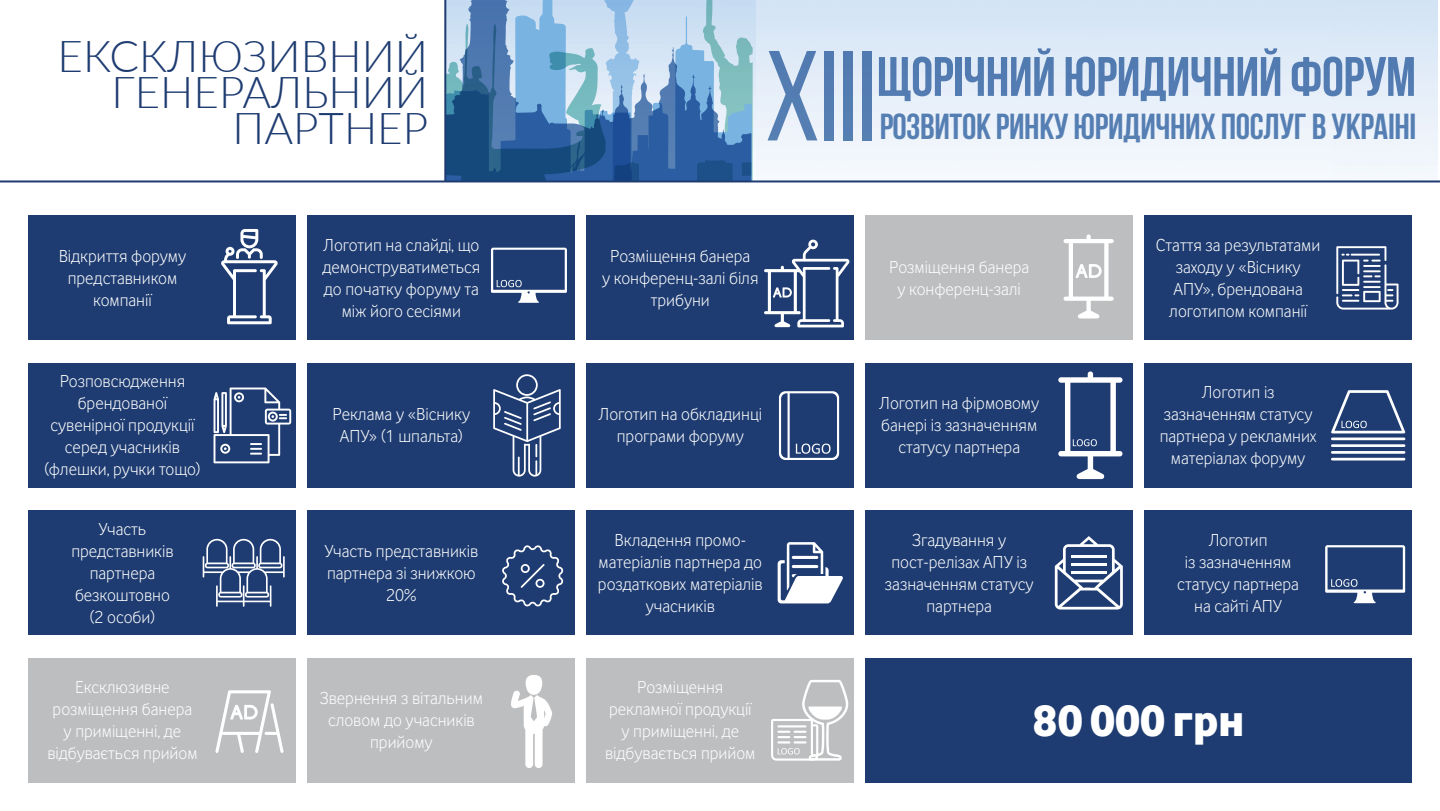
<style>
.page{position:relative;width:1440px;height:811px;background:#fff}
.page>*{position:absolute;margin:0;border:0;box-sizing:border-box;transform-origin:0 0}
.t1{font:127.8px "Bebas Neue";color:#396ba7}
.t2{font:700 55.6px "Bebas Neue";letter-spacing:-.01em;color:#396ba7}
.t3{font:46px "Vodafone Ex B";color:#fff}
.paragraph_second{font:300 44px/36px "Lato";color:#1e3c71;text-align:right}
.t4{font:700 36px "Bebas Neue";letter-spacing:-.01em;color:#396ba7}
.t5{font:18px/22px "Vodafone Lt";color:#fff;text-align:center}
</style>
<div class="page">
<svg style="left:446px;top:0;width:307px;height:180px;background:#6d99c1"></svg>
<div style="left:28px;top:215px;width:268px;height:125px;background:#1e3c71"></div>
<div style="left:307px;top:215px;width:268px;height:125px;background:#1e3c71"></div>
<div style="left:586px;top:215px;width:268px;height:125px;background:#1e3c71"></div>
<div style="left:865px;top:215px;width:268px;height:125px;background:#bcbec0"></div>
<div style="left:1144px;top:215px;width:268px;height:125px;background:#1e3c71"></div>
<div style="left:28px;top:363px;width:268px;height:125px;background:#1e3c71"></div>
<div style="left:307px;top:363px;width:268px;height:125px;background:#1e3c71"></div>
<div style="left:586px;top:363px;width:268px;height:125px;background:#1e3c71"></div>
<div style="left:865px;top:363px;width:268px;height:125px;background:#1e3c71"></div>
<div style="left:1144px;top:363px;width:268px;height:125px;background:#1e3c71"></div>
<div style="left:28px;top:510px;width:268px;height:125px;background:#1e3c71"></div>
<div style="left:307px;top:510px;width:268px;height:125px;background:#1e3c71"></div>
<div style="left:586px;top:510px;width:268px;height:125px;background:#1e3c71"></div>
<div style="left:865px;top:510px;width:268px;height:125px;background:#1e3c71"></div>
<div style="left:1144px;top:510px;width:268px;height:125px;background:#1e3c71"></div>
<div style="left:28px;top:658px;width:268px;height:124px;background:#bcbec0"></div>
<div style="left:307px;top:658px;width:268px;height:124px;background:#bcbec0"></div>
<div style="left:586px;top:658px;width:268px;height:124px;background:#bcbec0"></div>
<div style="left:865px;top:658px;width:547px;height:124px;background:#1e3c71"></div>
<hr style="left:444px;top:0;width:2px;height:181px;background:#1e3c71">
<svg style="left:221px;top:229px;width:57px;height:95px"></svg>
<svg style="left:764px;top:240px;width:86px;height:87px"></svg>
<svg style="left:1064px;top:234px;width:50px;height:84px"></svg>
<svg style="left:1336px;top:246px;width:63px;height:63px"></svg>
<svg style="left:214px;top:387px;width:77px;height:76px"></svg>
<svg style="left:493px;top:374px;width:68px;height:102px"></svg>
<svg style="left:779px;top:391px;width:60px;height:69px"></svg>
<svg style="left:1058px;top:371px;width:65px;height:108px"></svg>
<svg style="left:502px;top:545px;width:61px;height:61px"></svg>
<svg style="left:778px;top:542px;width:65px;height:61px"></svg>
<svg style="left:1055px;top:536px;width:68px;height:73px"></svg>
<hr style="left:1071px;top:571px;width:36px;height:3px;background:#fff">
<svg style="left:1325px;top:545px;width:80px;height:58px"></svg>
<svg style="left:491px;top:248px;width:76px;height:55px"></svg>
<svg style="left:511px;top:690px;width:41px;height:78px"></svg>
<div style="left:526px;top:675px;width:16px;height:20px;background:#fff;border-radius:8px"></div>
<svg style="left:215px;top:690px;width:69px;height:63px"></svg>
<hr style="left:1331px;top:437px;width:74px;height:3px;background:#fff">
<hr style="left:1331px;top:444px;width:74px;height:3px;background:#fff">
<hr style="left:1331px;top:451px;width:74px;height:3px;background:#fff">
<hr style="left:1331px;top:458px;width:74px;height:2px;background:#fff">
<svg style="left:1331px;top:390px;width:74px;height:43px"></svg>
<svg style="left:771px;top:680px;width:78px;height:80px"></svg>
<hr style="left:0;top:180px;width:1440px;height:2px;background:#1e3c71">
<svg style="left:203px;top:539px;width:82px;height:68px"></svg>
<p class="paragraph_second" style="left:58px;top:37px;width:372px">ЕКСКЛЮЗИВНИЙ<br>ГЕНЕРАЛЬНИЙ<br>ПАРТНЕР</p>
<h2 class="t2" style="left:877px;top:46px;width:541px">ЩОРIЧНИЙ ЮРИДИЧНИЙ ФОРУМ</h2>
<h1 class="t1" style="left:765px;top:27px;width:114px">ХIII</h1>
<h3 class="t4" style="left:879px;top:107px;width:539px">РОЗВИТОК РИНКУ ЮРИДИЧНИХ ПОСЛУГ В УКРАIНI</h3>
<p class="t5" style="left:59px;top:245px;width:129px">Відкриття форуму представником компанії</p>
<p class="t5" style="left:323px;top:234px;width:159px">Логотип на слайді, що демонструватиметься до початку форуму та між його сесіями</p>
<p class="t5" style="left:602px;top:245px;width:158px">Розміщення банера<br>у конференц-залі біля трибуни</p>
<p class="t5" style="left:889px;top:256px;width:142px">Розміщення банера у конференц-залі</p>
<p class="t5" style="left:1156px;top:234px;width:166px">Стаття за результатами заходу у «Віснику<br>АПУ», брендована логотипом компанії</p>
<p class="t5" style="left:44px;top:370px;width:158px">Розповсюдження брендованої сувенірної продукції серед учасників (флешки, ручки тощо)</p>
<p class="t5" style="left:71px;top:517px;width:104px">Участь представників партнера безкоштовно (2 особи)</p>
<p class="t5" style="left:333px;top:403px;width:139px">Реклама у «Віснику<br>АПУ» (1 шпальта)</p>
<p class="t5" style="left:599px;top:403px;width:165px">Логотип на обкладинці програми форуму</p>
<p class="t5" style="left:879px;top:392px;width:161px">Логотип на фірмовому банері із зазначенням статусу партнера</p>
<p class="t5" style="left:1160px;top:381px;width:158px">Логотип із зазначенням статусу партнера у рекламних матеріалах форуму</p>
<p class="t5" style="left:325px;top:539px;width:155px">Участь представників партнера зі знижкою<br>20%</p>
<p class="t5" style="left:598px;top:528px;width:166px">Вкладення промо&shy;матеріалів партнера до роздаткових матеріалів учасників</p>
<p class="t5" style="left:885px;top:528px;width:150px">Згадування у пост-релізах АПУ із зазначенням статусу партнера</p>
<p class="t5" style="left:1177px;top:528px;width:123px">Логотип<br>із зазначенням статусу партнера на сайті АПУ</p>
<p class="t5" style="left:47px;top:676px;width:152px">Ексклюзивне розміщення банера у приміщенні, де відбувається прийом</p>
<p class="t5" style="left:320px;top:687px;width:164px">Звернення з вітальним словом до учасників прийому</p>
<p class="t5" style="left:605px;top:676px;width:152px">Розміщення рекламної продукції у приміщенні, де відбувається прийом</p>
<p class="t3" style="left:1033px;top:691px;width:213px">80 000 грн</p>
</div>
